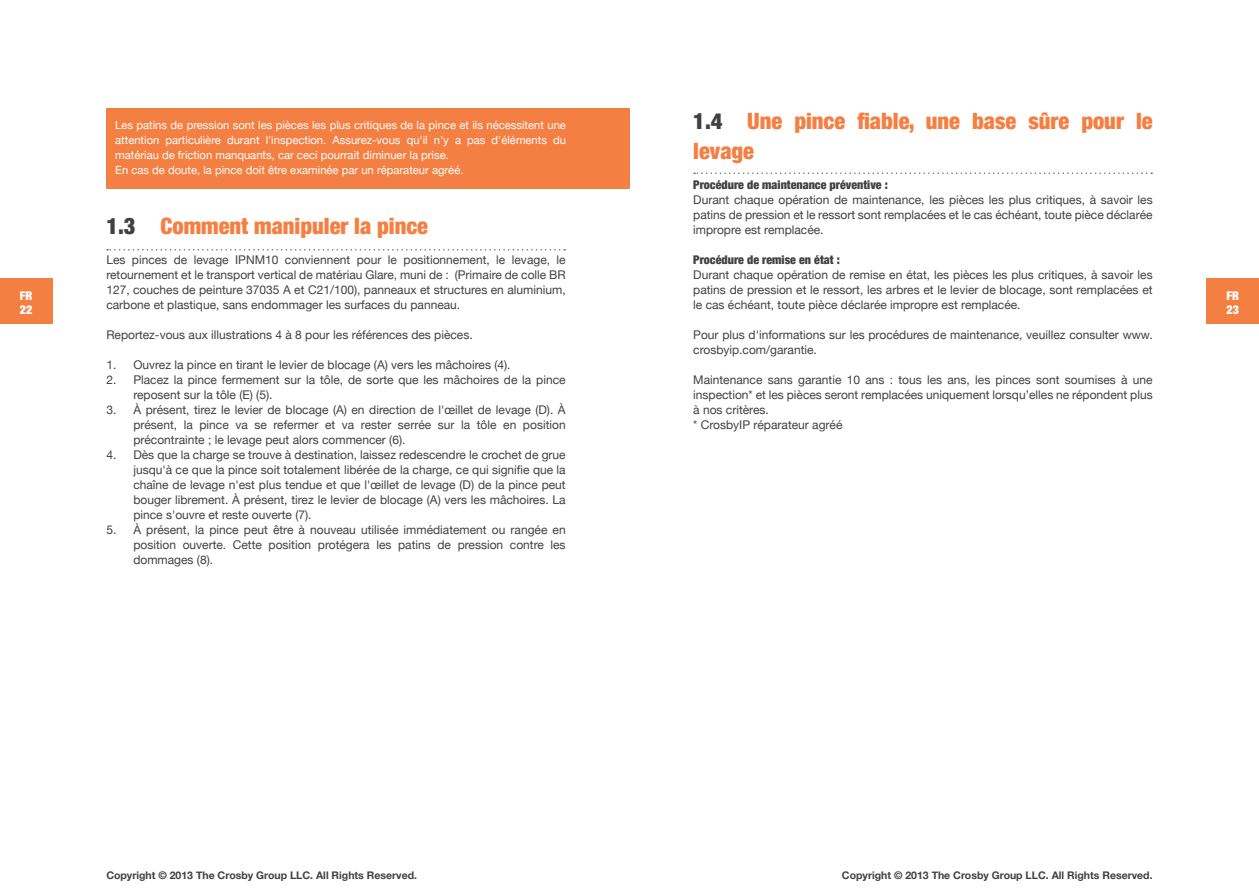
<style>
.page{position:relative;width:1259px;height:893px;background:#fff}
.page>*{position:absolute;margin:0;border:0;box-sizing:border-box;transform-origin:0 0}
.t1{font:900 condensed 22.5px/30px "Helvetica Neue";color:#f47f43}
.t2{font:12px/15px "Helvetica Neue";color:#414042;text-align:justify}
.t3{font:900 condensed 12px "Helvetica Neue";color:#414042}
.t4{font:900 condensed 12px/14.4px "Helvetica Neue";color:#fff}
.t5{font:11.25px/15px "Helvetica Neue";color:#fff}
.t6{font:700 10.5px "Helvetica Neue";color:#414042}
.s1{color:#414042}
</style>
<div class="page">
<svg style="left:694px;top:173px;width:458px;height:1px"></svg>
<div style="left:107px;top:108px;width:523px;height:81px;background:#f47f43"></div>
<svg style="left:107px;top:249px;width:458px;height:2px"></svg>
<div style="left:1206px;top:279px;width:53px;height:45px;background:#f47f43"></div>
<div style="left:0;top:279px;width:52px;height:45px;background:#f47f43"></div>
<p class="t4" style="left:20px;top:288px;width:14px">FR<br>22</p>
<p class="t5" style="left:115px;top:117px;width:452px">Les patins de pression sont les pièces les plus critiques de la pince et ils nécessitent une attention particulière durant l'inspection. Assurez-vous qu'il n'y a pas d'éléments du matériau de friction manquants, car ceci pourrait diminuer la prise.<br>En cas de doute, la pince doit être examinée par un réparateur agréé.</p>
<h1 class="t1" style="left:106px;top:210px;width:323px"><span class="s1">1.3</span> Comment manipuler la pince</h1>
<p class="t2" style="left:106px;top:251px;width:461px">Les pinces de levage IPNM10 conviennent pour le positionnement, le levage, le retournement et le transport vertical de matériau Glare, muni de : (Primaire de colle BR 127, couches de peinture 37035 A et C21/100), panneaux et structures en aluminium, carbone et plastique, sans endommager les surfaces du panneau.</p>
<p class="t2" style="left:106px;top:326px;width:368px">Reportez-vous aux illustrations 4 à 8 pour les références des pièces.</p>
<p class="t2" style="left:106px;top:356px;width:406px">1. Ouvrez la pince en tirant le levier de blocage (A) vers les mâchoires (4).</p>
<p class="t2" style="left:133px;top:371px;width:434px;text-indent:-27px">2. Placez la pince fermement sur la tôle, de sorte que les mâchoires de la pince reposent sur la tôle (E) (5).</p>
<p class="t2" style="left:133px;top:401px;width:434px;text-indent:-27px">3. À présent, tirez le levier de blocage (A) en direction de l'œillet de levage (D). À présent, la pince va se refermer et va rester serrée sur la tôle en position précontrainte ; le levage peut alors commencer (6).</p>
<p class="t2" style="left:133px;top:446px;width:434px;text-indent:-27px">4. Dès que la charge se trouve à destination, laissez redescendre le crochet de grue jusqu'à ce que la pince soit totalement libérée de la charge, ce qui signifie que la chaîne de levage n'est plus tendue et que l'œillet de levage (D) de la pince peut bouger librement. À présent, tirez le levier de blocage (A) vers les mâchoires. La pince s'ouvre et reste ouverte (7).</p>
<p class="t2" style="left:133px;top:521px;width:434px;text-indent:-27px">5. À présent, la pince peut être à nouveau utilisée immédiatement ou rangée en position ouverte. Cette position protégera les patins de pression contre les dommages (8).</p>
<h1 class="t1" style="left:693px;top:105px;width:461px"><span class="s1">1.4</span> Une pince fiable, une base sûre pour le levage</h1>
<p class="t3" style="left:693px;top:175px;width:196px">Procédure de maintenance préventive :</p>
<p class="t2" style="left:693px;top:191px;width:461px">Durant chaque opération de maintenance, les pièces les plus critiques, à savoir les patins de pression et le ressort sont remplacées et le cas échéant, toute pièce déclarée impropre est remplacée.</p>
<p class="t3" style="left:693px;top:250px;width:148px">Procédure de remise en état :</p>
<p class="t2" style="left:693px;top:266px;width:461px">Durant chaque opération de remise en état, les pièces les plus critiques, à savoir les patins de pression et le ressort, les arbres et le levier de blocage, sont remplacées et le cas échéant, toute pièce déclarée impropre est remplacée.</p>
<p class="t2" style="left:693px;top:326px;width:461px">Pour plus d'informations sur les procédures de maintenance, veuillez consulter www. crosbyip.com/garantie.</p>
<p class="t2" style="left:693px;top:371px;width:461px;text-align:left">Maintenance sans garantie 10 ans : tous les ans, les pinces sont soumises à une inspection* et les pièces seront remplacées uniquement lorsqu’elles ne répondent plus à nos critères.<br>* CrosbyIP réparateur agréé</p>
<p class="t4" style="left:1226px;top:288px;width:14px">FR<br>23</p>
<p class="t6" style="left:106px;top:866px;width:312px">Copyright © 2013 The Crosby Group LLC. All Rights Reserved.</p>
<p class="t6" style="left:842px;top:866px;width:312px">Copyright © 2013 The Crosby Group LLC. All Rights Reserved.</p>
</div>
